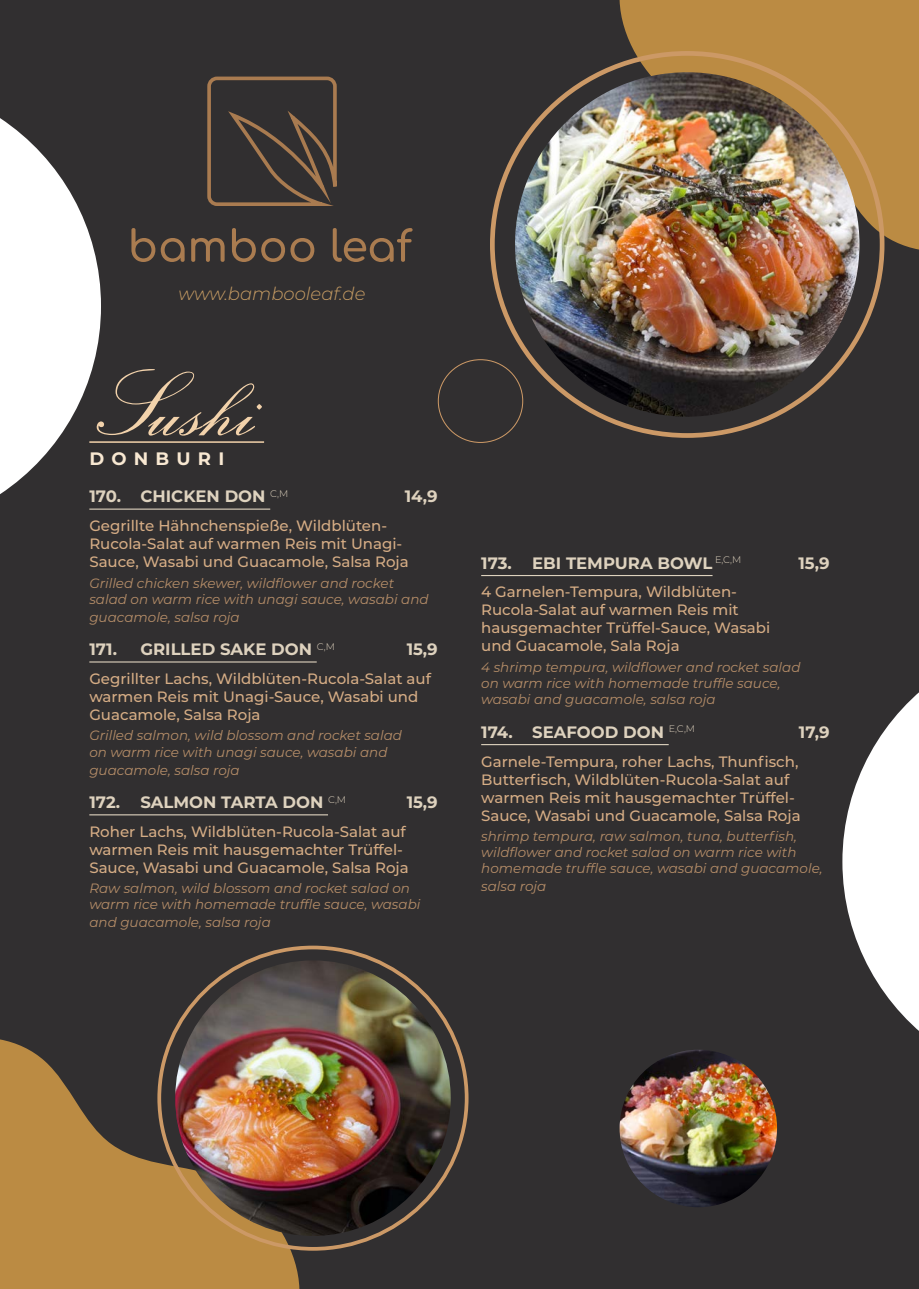
<style>
.page{position:relative;width:919px;height:1289px;background:#fff}
.page>*{position:absolute;margin:0;border:0;box-sizing:border-box;transform-origin:0 0}
.t1{font:90px "Exmouth";color:#f2d2ab}
.t2{font:italic 300 18px "Montserrat";color:#c89d64}
.t3{font:700 18px "Montserrat";letter-spacing:.4em;color:#f8e8d2}
.t4{font:700 16.5px "Montserrat";color:#ded2be}
.t5{font:500 15px/18px "Montserrat";color:#d6ad85}
.t6{font:italic 13.5px/16.2px "Montserrat";color:#b58d68}
.t7{font:300 9.6px "Montserrat";color:#ded2be}
</style>
<div class="page">
<div style="left:0;top:0;width:918px;height:1288px;background:#312f30"></div>
<hr style="left:481px;top:575px;width:231px;height:1px;background:#ded2be">
<hr style="left:481px;top:744px;width:187px;height:1px;background:#ded2be">
<hr style="left:89px;top:441px;width:175px;height:2px;background:#f2d2ab">
<hr style="left:89px;top:508px;width:181px;height:1px;background:#ded2be">
<hr style="left:89px;top:661px;width:228px;height:1px;background:#ded2be">
<hr style="left:89px;top:814px;width:239px;height:1px;background:#ded2be">
<svg style="left:131px;top:228px;width:24px;height:34px"></svg>
<svg style="left:161px;top:238px;width:24px;height:24px"></svg>
<svg style="left:191px;top:77px;width:221px;height:185px"></svg>
<svg style="left:619px;top:0;width:299px;height:249px;background:#b58743"></svg>
<svg style="left:0;top:1039px;width:299px;height:249px;fill:#bb8b43"></svg>
<svg style="left:0;top:118px;width:101px;height:376px"></svg>
<svg style="left:842px;top:693px;width:76px;height:337px"></svg>
<img style="left:515px;top:72px;width:344px;height:344px;border-radius:172px">
<img style="left:175px;top:960px;width:275px;height:275px;border-radius:138px">
<img style="left:619px;top:1049px;width:158px;height:158px;border-radius:79px">
<p class="t2" style="left:178px;top:281px;width:188px">www.bambooleaf.de</p>
<h1 class="t1" style="left:89px;top:352px;width:176px">Sushi</h1>
<p class="t3" style="left:89px;top:445px;width:136px">D ONB URI</p>
<p class="t4" style="left:89px;top:484px;width:198px">170. CHICKEN DON <sup>C,M</sup></p>
<p class="t4" style="left:405px;top:484px;width:34px">14,9</p>
<p class="t5" style="left:89px;top:516px;width:321px">Gegrillte Hähnchenspieße, Wildblüten-<br>Rucola-Salat auf warmen Reis mit Unagi-<br>Sauce, Wasabi und Guacamole, Salsa Roja</p>
<p class="t6" style="left:89px;top:574px;width:341px">Grilled chicken skewer, wildflower and rocket salad on warm rice with unagi sauce, wasabi and</p>
<p class="t6" style="left:89px;top:608px;width:152px">guacamole, salsa roja</p>
<p class="t4" style="left:89px;top:637px;width:245px">171. GRILLED SAKE DON <sup>C,M</sup></p>
<p class="t4" style="left:406px;top:637px;width:33px">15,9</p>
<p class="t5" style="left:89px;top:669px;width:343px">Gegrillter Lachs, Wildblüten-Rucola-Salat auf warmen Reis mit Unagi-Sauce, Wasabi und<br>Guacamole, Salsa Roja</p>
<p class="t6" style="left:89px;top:727px;width:314px">Grilled salmon, wild blossom and rocket salad on warm rice with unagi sauce, wasabi and</p>
<p class="t6" style="left:89px;top:761px;width:152px">guacamole, salsa roja</p>
<p class="t4" style="left:89px;top:790px;width:256px">172. SALMON TARTA DON <sup>C</sup> <sup>,M</sup></p>
<p class="t4" style="left:406px;top:790px;width:33px">15,9</p>
<p class="t5" style="left:89px;top:821px;width:321px">Roher Lachs, Wildblüten-Rucola-Salat auf warmen Reis mit hausgemachter Trüffel-<br>Sauce, Wasabi und Guacamole, Salsa Roja</p>
<p class="t6" style="left:89px;top:879px;width:332px">Raw salmon, wild blossom and rocket salad on warm rice with homemade truffle sauce, wasabi</p>
<p class="t6" style="left:89px;top:914px;width:183px">and guacamole, salsa roja</p>
<p class="t4" style="left:481px;top:551px;width:47px">173. EB</p>
<p class="t4" style="left:556px;top:551px;width:138px">I TEMPURA BOWL</p>
<p class="t7" style="left:715px;top:553px;width:26px">E,C,M</p>
<p class="t4" style="left:798px;top:551px;width:33px">15,9</p>
<p class="t5" style="left:481px;top:582px;width:290px">4 Garnelen-Tempura, Wildblüten-<br>Rucola-Salat auf warmen Reis mit hausgemachter Trüffel-Sauce, Wasabi und Guacamole, Sala Roja</p>
<p class="t6" style="left:481px;top:658px;width:321px">4 shrimp tempura, wildflower and rocket salad on warm rice with homemade truffle sauce, wasabi and guacamole, salsa roja</p>
<p class="t4" style="left:481px;top:720px;width:213px">174. SEAFOOD DON <sup>E</sup> <sup>,C,M</sup></p>
<p class="t4" style="left:798px;top:720px;width:32px">17,9</p>
<p class="t5" style="left:481px;top:751px;width:321px">Garnele-Tempura, roher Lachs, Thunfisch, Butterfisch, Wildblüten-Rucola-Salat auf warmen Reis mit hausgemachter Trüffel-Sauce, Wasabi und Guacamole, Salsa Roja</p>
<p class="t6" style="left:481px;top:827px;width:343px">shrimp tempura, raw salmon, tuna, butterfish, wildflower and rocket salad on warm rice with homemade truffle sauce, wasabi and guacamole,</p>
<p class="t6" style="left:481px;top:878px;width:67px">salsa roja</p>
</div>
